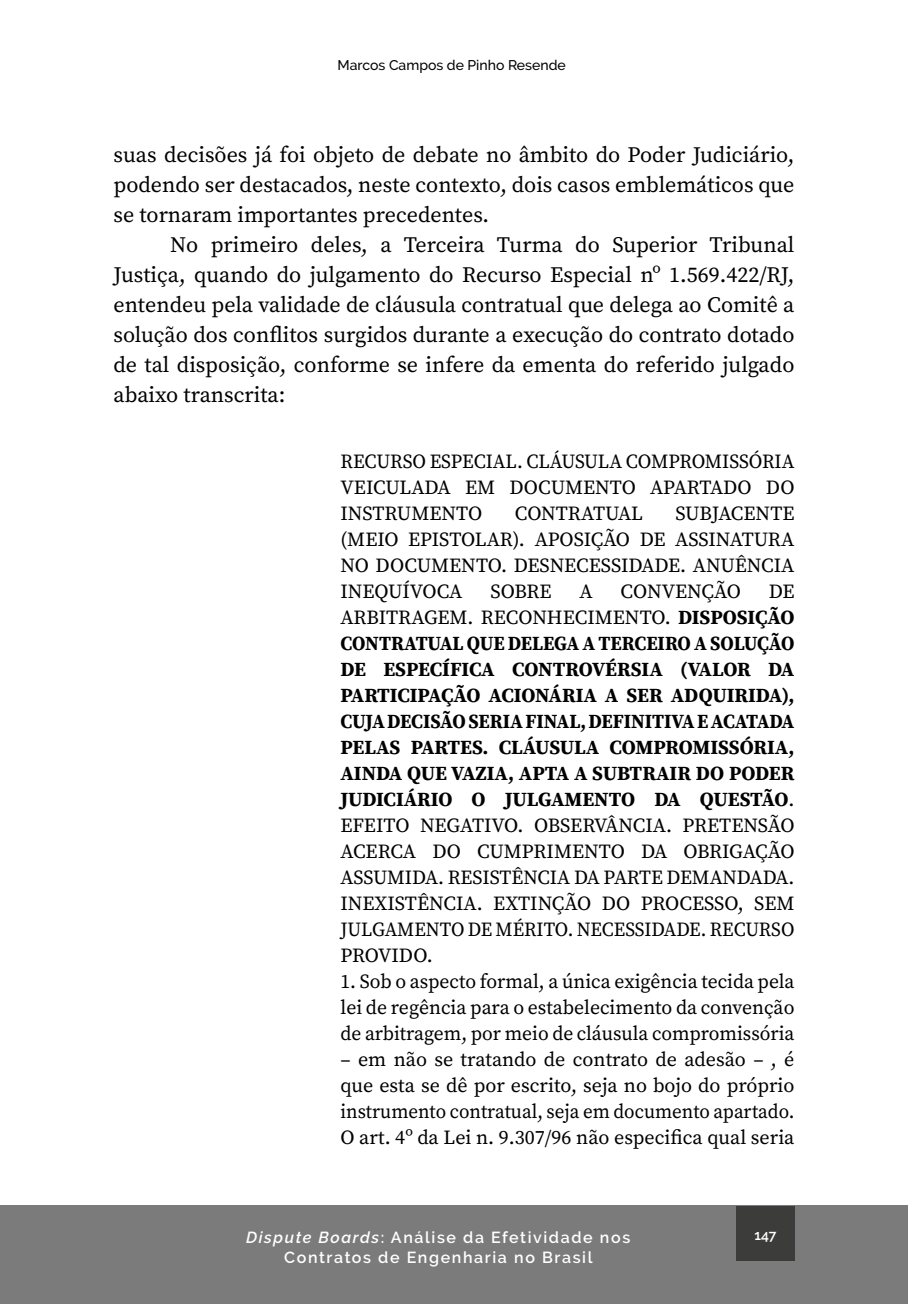
<style>
.page{position:relative;width:908px;height:1304px;background:#fff}
.page>*{position:absolute;margin:0;border:0;box-sizing:border-box;transform-origin:0 0}
.t1{font:22px/30px "Source Serif Pro";color:#000;text-align:justify}
.t2{font:700 20px/26px "Source Serif Pro";letter-spacing:-.015em;color:#000;text-align:justify}
.t3{font:20px/26px "Source Serif Pro";color:#000;text-align:justify}
.t4{font:20px/26px "Source Serif Pro";color:#000;text-align:justify;scale:.96 1}
.t5{font:600 16px "Raleway";letter-spacing:.1em;color:#fff}
.t6{font:500 14px "Raleway";color:#000}
.t7{font:600 14px "Raleway";color:#fff}
.s1{font-weight:400}
.s2{font-style:italic}
</style>
<div class="page">
<div style="left:0;top:1205px;width:907px;height:99px;background:#7c7b7b"></div>
<div style="left:736px;top:1206px;width:58px;height:54px;background:#3c3c3b"></div>
<p class="t6" style="left:337px;top:57px;width:229px">Marcos Campos de Pinho Resende</p>
<p class="t1" style="left:113px;top:140px;width:682px">suas decisões já foi objeto de debate no âmbito do Poder Judiciário, podendo ser destacados, neste contexto, dois casos emblemáticos que se tornaram importantes precedentes.</p>
<p class="t1" style="left:113px;top:230px;width:682px;text-indent:57px">No primeiro deles, a Terceira Turma do Superior Tribunal Justiça, quando do julgamento do Recurso Especial nº 1.569.422/RJ, entendeu pela validade de cláusula contratual que delega ao Comitê a solução dos conflitos surgidos durante a execução do contrato dotado de tal disposição, conforme se infere da ementa do referido julgado abaixo transcrita:</p>
<p class="t4" style="left:340px;top:448px;width:474px">RECURSO ESPECIAL. CLÁUSULA COMPROMISSÓRIA VEICULADA EM DOCUMENTO APARTADO DO INSTRUMENTO</p>
<p class="t3" style="left:340px;top:500px;width:455px;text-indent:335px">SUBJACENTE (MEIO EPISTOLAR). APOSIÇÃO DE ASSINATURA NO DOCUMENTO. DESNECESSIDADE. ANUÊNCIA INEQUÍVOCA</p>
<p class="t3" style="left:514px;top:500px;width:130px">CONTRATUAL</p>
<p class="t3" style="left:490px;top:578px;width:63px">SOBRE</p>
<p class="t3" style="left:579px;top:578px;width:15px">A</p>
<p class="t3" style="left:620px;top:578px;width:122px">CONVENÇÃO</p>
<p class="t2" style="left:340px;top:578px;width:455px;text-indent:428px"><span class="s1">DE ARBITRAGEM. RECONHECIMENTO.</span> DISPOSIÇÃO CONTRATUAL QUE DELEGA A TERCEIRO A SOLUÇÃO DE ESPECÍFICA CONTROVÉRSIA (VALOR DA PARTICIPAÇÃO ACIONÁRIA A SER ADQUIRIDA), CUJA DECISÃO SERIA FINAL, DEFINITIVA E ACATADA PELAS PARTES. CLÁUSULA COMPROMISSÓRIA, AINDA QUE VAZIA, APTA A SUBTRAIR DO PODER JUDICIÁRIO O JULGAMENTO DA QUESTÃO<span class="s1">.<br>EFEITO NEGATIVO. OBSERVÂNCIA. PRETENSÃO ACERCA DO CUMPRIMENTO DA OBRIGAÇÃO ASSUMIDA. RESISTÊNCIA DA PARTE DEMANDADA.<br>INEXISTÊNCIA. EXTINÇÃO DO PROCESSO, SEM JULGAMENTO DE MÉRITO. NECESSIDADE. RECURSO PROVIDO.</span></p>
<p class="t3" style="left:340px;top:968px;width:455px">1. Sob o aspecto formal, a única exigência tecida pela lei de regência para o estabelecimento da convenção de arbitragem, por meio de cláusula compromissória</p>
<p class="t3" style="left:340px;top:1046px;width:455px">– em não se tratando de contrato de adesão – , é que esta se dê por escrito, seja no bojo do próprio instrumento contratual, seja em documento apartado.<br>O art. 4º da Lei n. 9.307/96 não especifica qual seria</p>
<p class="t5" style="left:246px;top:1228px;width:385px"><span class="s2">Dispute Boards</span>: Análise da Efetividade nos</p>
<p class="t7" style="left:754px;top:1227px;width:23px">147</p>
<p class="t5" style="left:284px;top:1248px;width:309px">Contratos de Engenharia no Brasil</p>
</div>
